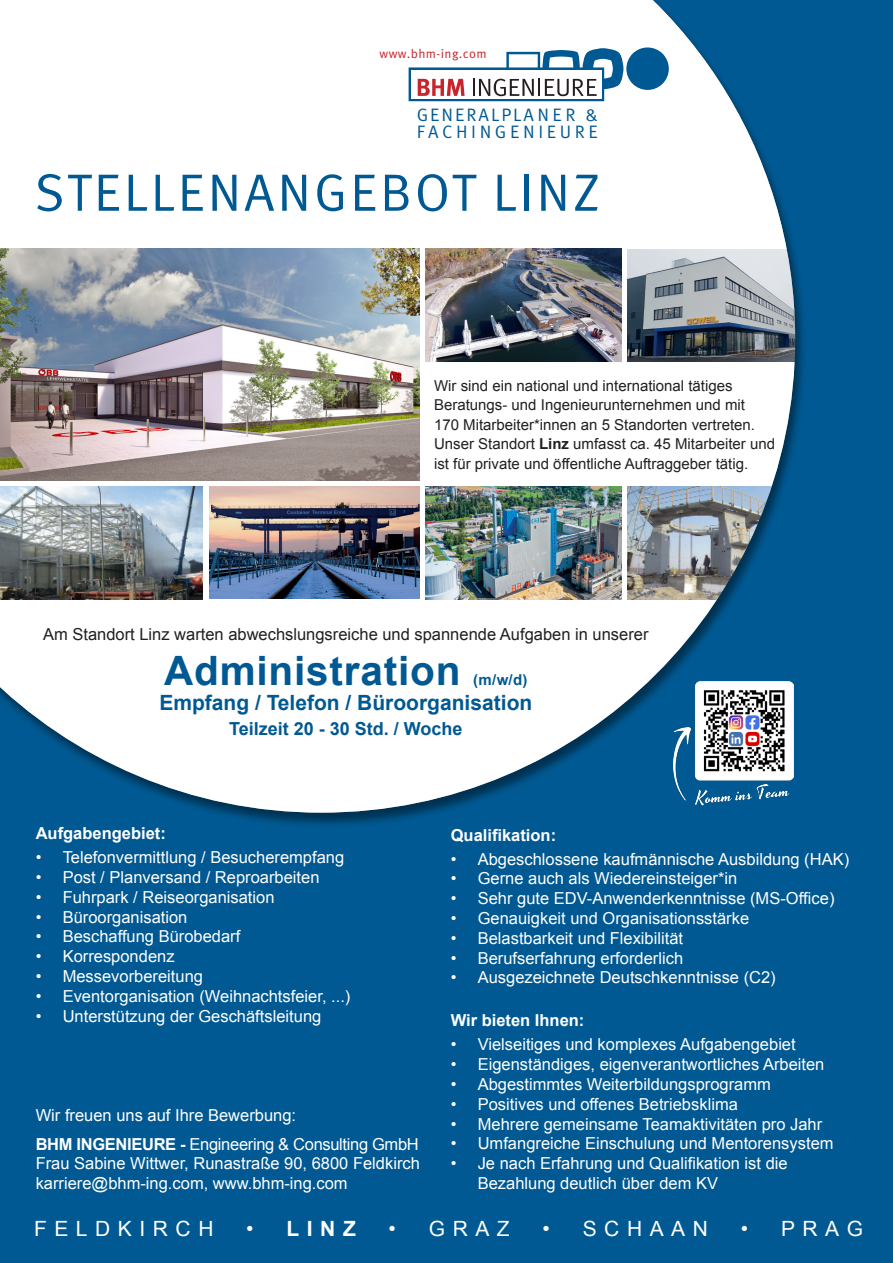
<style>
.page{position:relative;width:893px;height:1263px;background:#fff}
.page>*{position:absolute;margin:0;border:0;box-sizing:border-box;transform-origin:0 0}
.t1{font:52.5px "Meta Pro Norm";letter-spacing:.05em;color:#005992}
.t2{font:700 40.5px "Arial";letter-spacing:.02em;color:#005992}
.t3{font:700 21px "Arial";color:#005992}
.t4{font:21px "Arial";letter-spacing:.36em;color:#fff}
.t5{font:700 21px "Arial";color:#fff}
.t6{font:18px/17px "Meta Pro Norm";letter-spacing:.19em;color:#005992}
.t7{font:700 18px "Arial";color:#005992}
.t8{font:16.5px/19.8px "Arial";color:#fff}
.t9{font:16.5px "Arial";color:#231f20}
.t10{font:700 16.5px "Arial";color:#fff}
.t11{font:15px/19.5px "Arial";color:#231f20}
.t12{font:700 15px "Arial";color:#005992}
.t13{font:12.6px "Meta Pro Norm";letter-spacing:.03em;color:#c8242b}
.s1{font-weight:700}
.s2{font-weight:400}
</style>
<div class="page">
<div style="left:0;top:0;width:893px;height:1263px;background:#231f20;opacity:.5"></div>
<svg style="left:409px;top:47px;width:260px;height:54px"></svg>
<img style="left:673px;top:682px;width:121px;height:139px">
<p class="t13" style="left:379px;top:44px;width:109px">www.bhm-ing.com</p>
<p class="t6" style="left:417px;top:105px;width:183px">GENERALPLANER &amp;<br>FACHINGENIEURE</p>
<h1 class="t1" style="left:34px;top:153px;width:567px">STELLENANGEBOT LINZ</h1>
<p class="t11" style="left:434px;top:376px;width:342px">Wir sind ein national und international tätiges Beratungs- und Ingenieurunternehmen und mit<br>170 Mitarbeiter*innen an 5 Standorten vertreten.<br>Unser Standort <span class="s1">Linz</span> umfasst ca. 45 Mitarbeiter und ist für private und öffentliche Auftraggeber tätig.</p>
<p class="t9" style="left:43px;top:624px;width:607px">Am Standort Linz warten abwechslungsreiche und spannende Aufgaben in unserer</p>
<h2 class="t2" style="left:164px;top:644px;width:298px">Administration</h2>
<p class="t12" style="left:473px;top:670px;width:56px">(m/w/d)</p>
<p class="t3" style="left:159px;top:688px;width:374px">Empfang / Telefon / Büroorganisation</p>
<p class="t7" style="left:229px;top:716px;width:235px">Teilzeit 20 - 30 Std. / Woche</p>
<p class="t10" style="left:36px;top:822px;width:132px">Aufgabengebiet:</p>
<p class="t8" style="left:36px;top:848px;width:310px">• Telefonvermittlung / Besucherempfang</p>
<p class="t8" style="left:36px;top:867px;width:285px">• Post / Planversand / Reproarbeiten</p>
<p class="t8" style="left:36px;top:887px;width:240px">• Fuhrpark / Reiseorganisation</p>
<p class="t8" style="left:36px;top:907px;width:153px">• Büroorganisation</p>
<p class="t8" style="left:36px;top:927px;width:206px">• Beschaffung Bürobedarf</p>
<p class="t8" style="left:36px;top:947px;width:140px">• Korrespondenz</p>
<p class="t8" style="left:36px;top:966px;width:169px">• Messevorbereitung</p>
<p class="t8" style="left:36px;top:986px;width:316px">• Eventorganisation (Weihnachtsfeier, ...)</p>
<p class="t8" style="left:36px;top:1006px;width:287px">• Unterstützung der Geschäftsleitung</p>
<p class="t8" style="left:36px;top:1101px;width:385px;line-height:28.3px">Wir freuen uns auf Ihre Bewerbung:<br><span class="s1">BHM INGENIEURE -</span> Engineering &amp; Consulting GmbH</p>
<p class="t8" style="left:36px;top:1154px;width:386px">Frau Sabine Wittwer, Runastraße 90, 6800 Feldkirch karriere@bhm-ing.com, www.bhm-ing.com</p>
<p class="t10" style="left:451px;top:824px;width:107px">Qualifikation:</p>
<p class="t8" style="left:451px;top:849px;width:400px">• Abgeschlossene kaufmännische Ausbildung (HAK)</p>
<p class="t8" style="left:451px;top:869px;width:288px">• Gerne auch als Wiedereinsteiger*in</p>
<p class="t8" style="left:451px;top:889px;width:385px">• Sehr gute EDV-Anwenderkenntnisse (MS-Office)</p>
<p class="t8" style="left:451px;top:908px;width:300px">• Genauigkeit und Organisationsstärke</p>
<p class="t8" style="left:451px;top:928px;width:234px">• Belastbarkeit und Flexibilität</p>
<p class="t8" style="left:451px;top:948px;width:234px">• Berufserfahrung erforderlich</p>
<p class="t8" style="left:451px;top:968px;width:327px">• Ausgezeichnete Deutschkenntnisse (C2)</p>
<p class="t10" style="left:451px;top:1009px;width:135px">Wir bieten Ihnen:</p>
<p class="t8" style="left:451px;top:1035px;width:346px">• Vielseitiges und komplexes Aufgabengebiet</p>
<p class="t8" style="left:451px;top:1054px;width:375px">• Eigenständiges, eigenverantwortliches Arbeiten</p>
<p class="t8" style="left:451px;top:1074px;width:322px">• Abgestimmtes Weiterbildungsprogramm</p>
<p class="t8" style="left:451px;top:1094px;width:289px">• Positives und offenes Betriebsklima</p>
<p class="t8" style="left:451px;top:1114px;width:373px">• Mehrere gemeinsame Teamaktivitäten pro Jahr</p>
<p class="t8" style="left:451px;top:1134px;width:384px">• Umfangreiche Einschulung und Mentorensystem</p>
<p class="t8" style="left:478px;top:1153px;width:311px;text-indent:-27px">• Je nach Erfahrung und Qualifikation ist die<br>Bezahlung deutlich über dem KV</p>
<p class="t4" style="left:34px;top:1214px;width:181px">FELDKIRCH</p>
<p class="t5" style="left:246px;top:1214px;width:111px"><span class="s2">•</span> LINZ</p>
<p class="t4" style="left:389px;top:1214px;width:123px">• GRAZ</p>
<p class="t4" style="left:543px;top:1214px;width:167px">• SCHAAN</p>
<p class="t4" style="left:741px;top:1214px;width:124px">• PRAG</p>
</div>
